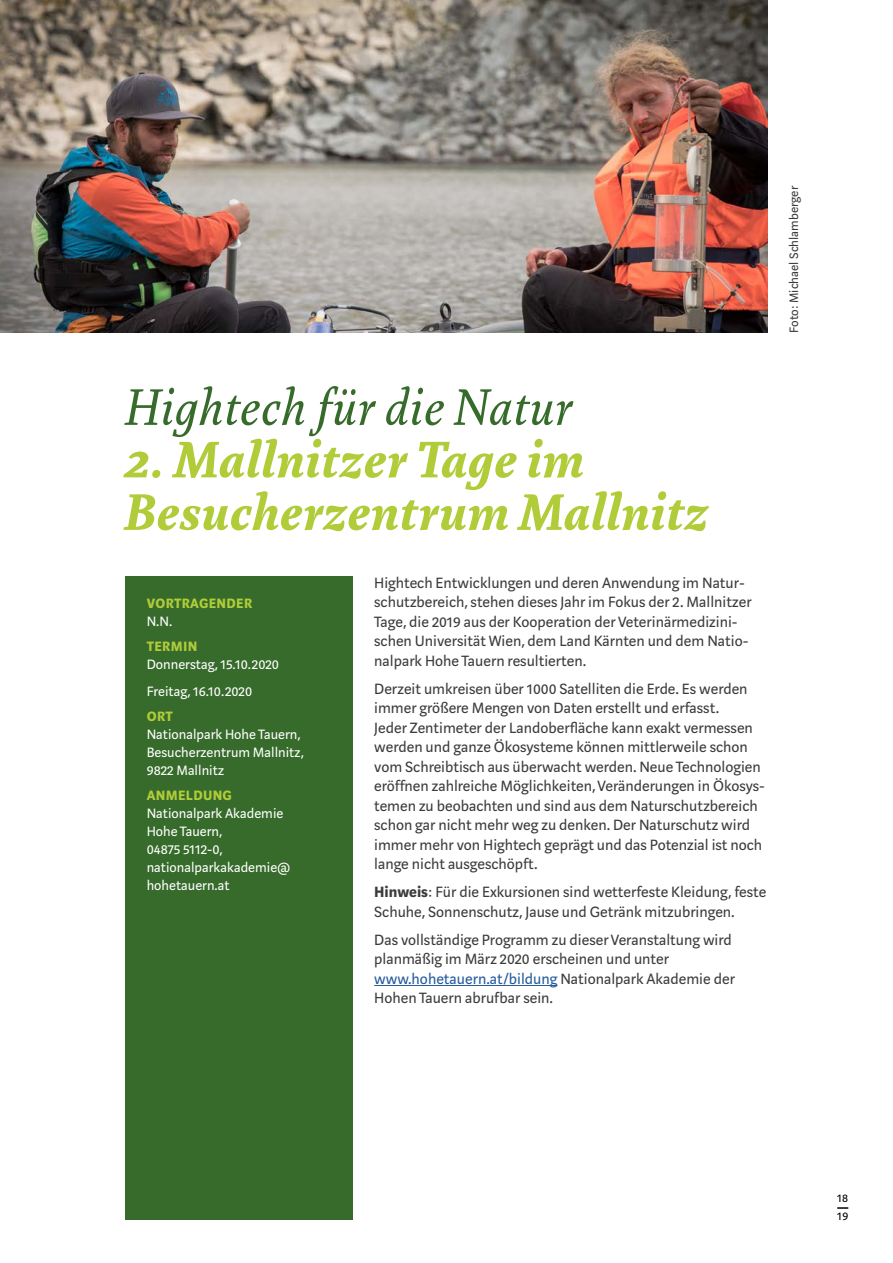
<style>
.page{position:relative;width:893px;height:1263px;background:#fff}
.page>*{position:absolute;margin:0;border:0;box-sizing:border-box;transform-origin:0 0}
.t1{font:italic 700 55.5px/52.5px "Marat Pro";letter-spacing:.02em;color:#b1cc39}
.t2{font:italic 55.5px "Marat Pro";letter-spacing:.02em;color:#376b2b}
.t3{font:16.5px/19.5px "Marat Sans";color:#3b3b3a}
.t4{font:15px/18px "Marat Sans";color:#fff}
.t5{font:700 15px "Marat Sans";letter-spacing:.02em;color:#b1cc39}
.t6{font:13.5px "Marat Sans";color:#3b3b3a}
.t7{font:12.75px/18px "Marat Sans";color:#000}
.s1{font-weight:700}
.s2{color:#245a9c}
</style>
<div class="page">
<svg style="left:837px;top:1207px;width:11px;height:2px"></svg>
<img style="left:0;top:0;width:767px;height:333px">
<hr style="left:374px;top:985px;width:183px;height:1px;background:#245a9c">
<div style="left:125px;top:576px;width:228px;height:644px;background:#376b2b"></div>
<h1 class="t2" style="left:125px;top:376px;width:448px">Hightech für die Natur</h1>
<h1 class="t1" style="left:125px;top:434px;width:584px">2. Mallnitzer Tage im<br>Besucherzentrum Mallnitz</h1>
<p class="t5" style="left:147px;top:595px;width:107px">VORTRAGENDER</p>
<p class="t4" style="left:147px;top:612px;width:27px">N.N.</p>
<p class="t5" style="left:147px;top:638px;width:52px">TERMIN</p>
<p class="t4" style="left:147px;top:651px;width:134px;line-height:26.5px">Donnerstag, 15.10.2020<br>Freitag, 16.10.2020</p>
<p class="t5" style="left:147px;top:708px;width:27px">ORT</p>
<p class="t4" style="left:147px;top:725px;width:159px">Nationalpark Hohe Tauern,<br>Besucherzentrum Mallnitz,<br>9822 Mallnitz</p>
<p class="t5" style="left:147px;top:787px;width:87px">ANMELDUNG</p>
<p class="t4" style="left:147px;top:804px;width:145px">Nationalpark Akademie<br>Hohe Tauern,<br>04875 5112-0, nationalparkakademie@ hohetauern.at</p>
<p class="t3" style="left:374px;top:573px;width:379px">Hightech Entwicklungen und deren Anwendung im Natur&shy;schutzbereich, stehen dieses Jahr im Fokus der 2. Mallnitzer Tage, die 2019 aus der Kooperation der Veterinärmedizini&shy;schen Universität Wien, dem Land Kärnten und dem Natio&shy;nalpark Hohe Tauern resultierten.</p>
<p class="t3" style="left:374px;top:679px;width:392px">Derzeit umkreisen über 1000 Satelliten die Erde. Es werden immer größere Mengen von Daten erstellt und erfasst.<br>Jeder Zentimeter der Landoberfläche kann exakt vermessen werden und ganze Ökosysteme können mittlerweile schon vom Schreibtisch aus überwacht werden. Neue Technologien eröffnen zahlreiche Möglichkeiten, Veränderungen in Ökosys&shy;temen zu beobachten und sind aus dem Naturschutzbereich schon gar nicht mehr weg zu denken. Der Naturschutz wird immer mehr von Hightech geprägt und das Potenzial ist noch lange nicht ausgeschöpft.</p>
<p class="t3" style="left:374px;top:883px;width:394px"><span class="s1">Hinweis</span>: Für die Exkursionen sind wetterfeste Kleidung, feste<br>Schuhe, Sonnenschutz, Jause und Getränk mitzubringen.</p>
<p class="t3" style="left:374px;top:930px;width:362px">Das vollständige Programm zu dieser Veranstaltung wird planmäßig im März 2020 erscheinen und unter <span class="s2">www.hohetauern.at/bildung</span> Nationalpark Akademie der Hohen Tauern abrufbar sein.</p>
<p class="t6" style="left:787px;top:333px;width:148px;rotate:-90deg">Foto: Michael Schlamberger</p>
<p class="t7" style="left:837px;top:1190px;width:13px">18<br>19</p>
</div>
